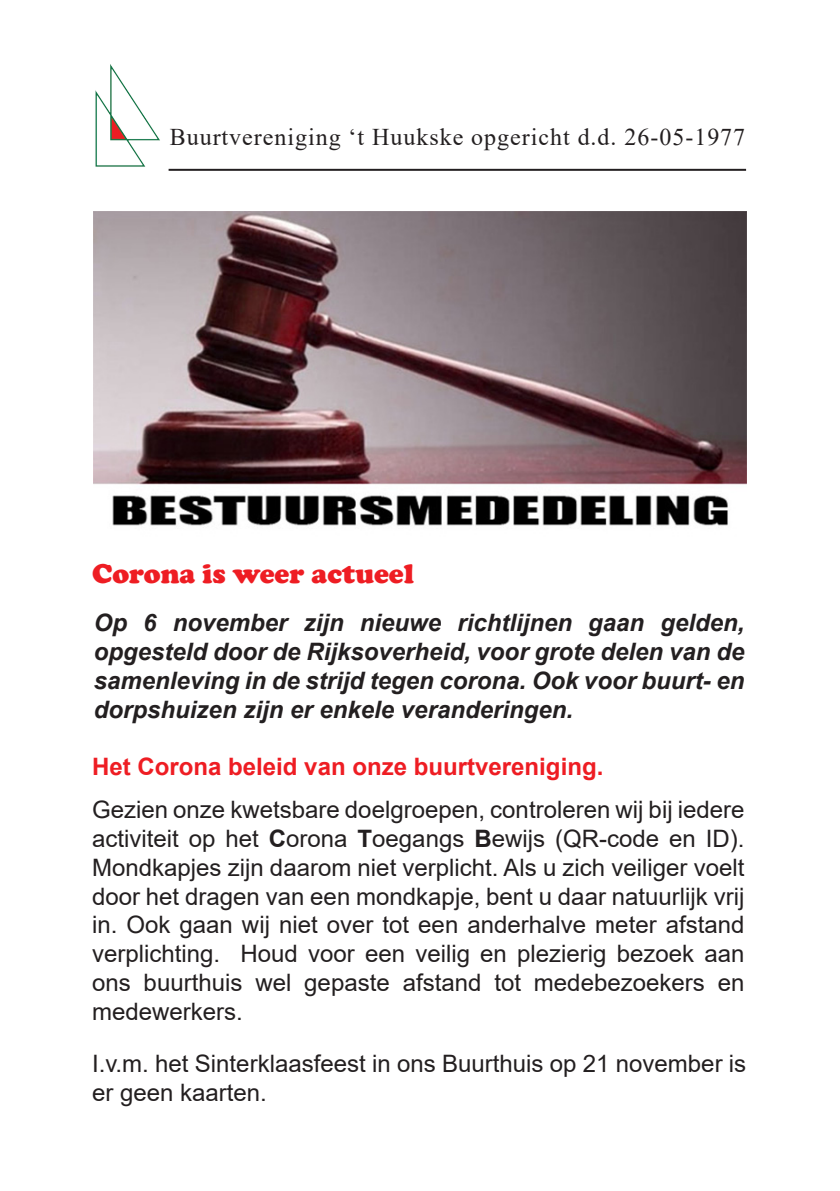
<style>
.page{position:relative;width:840px;height:1191px;background:#fff}
.page>*{position:absolute;margin:0;border:0;box-sizing:border-box;transform-origin:0 0}
.Standaard{font:900 28px "Cooper";color:#ee1d23}
.Standaard-2{font:24px/28.8px "Arial";color:#231f20;text-align:justify}
.Standaard-3{font:italic 700 24px/28.8px "Arial";color:#231f20;text-align:justify}
.t1{font:24px "Times New Roman";letter-spacing:.04em;color:#231f20}
.Standaard-4{font:700 24px "Arial";color:#ee1d23}
.s1{font-weight:700}
</style>
<div class="page">
<img style="left:95px;top:64px;width:65px;height:103px">
<hr style="left:168px;top:169px;width:577px;height:2px;background:#231f20">
<img style="left:94px;top:211px;width:651px;height:315px">
<p class="t1" style="left:170px;top:120px;width:576px">Buurtvereniging ‘t Huukske opgericht d.d. 26-05-1977</p>
<p class="Standaard" style="left:92px;top:557px;width:323px">Corona is weer actueel</p>
<p class="Standaard-3" style="left:94px;top:609px;width:652px">Op 6 november zijn nieuwe richtlijnen gaan gelden, opgesteld door de Rijksoverheid, voor grote delen van de samenleving in de strijd tegen corona. Ook voor buurt- en dorpshuizen zijn er enkele veranderingen.</p>
<p class="Standaard-4" style="left:92px;top:749px;width:512px">Het Corona beleid van onze buurtvereniging.</p>
<p class="Standaard-2" style="left:92px;top:795px;width:653px">Gezien onze kwetsbare doelgroepen, controleren wij bij iedere activiteit op het <span class="s1">C</span>orona <span class="s1">T</span>oegangs <span class="s1">B</span>ewijs (QR-code en ID).<br>Mondkapjes zijn daarom niet verplicht. Als u zich veiliger voelt door het dragen van een mondkapje, bent u daar natuurlijk vrij in. Ook gaan wij niet over tot een anderhalve meter afstand verplichting. Houd voor een veilig en plezierig bezoek aan ons buurthuis wel gepaste afstand tot medebezoekers en medewerkers.</p>
<p class="Standaard-2" style="left:92px;top:1049px;width:655px">I.v.m. het Sinterklaasfeest in ons Buurthuis op 21 november is er geen kaarten.</p>
</div>
